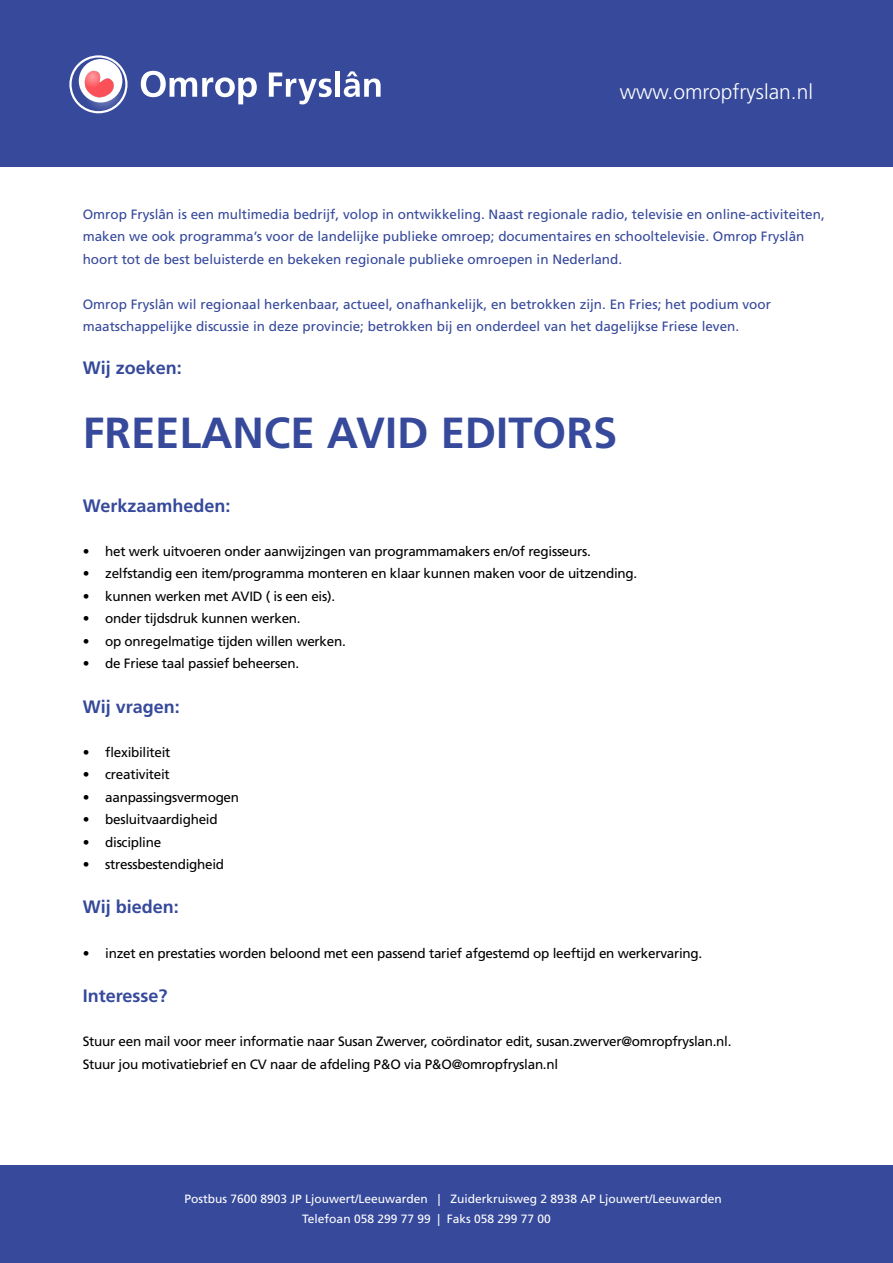
<style>
.page{position:relative;width:893px;height:1263px;background:#fff}
.page>*{position:absolute;margin:0;border:0;box-sizing:border-box;transform-origin:0 0}
.Platte_tekst_2{font:700 43.5px "Frutiger";color:#36499b}
.t1{font:300 21px "Frutiger";color:#fff}
.Tussenkop{font:700 18px "Frutiger";color:#36499b}
.Platte_tekst_2-2{font:700 18px "Frutiger";color:#36499b}
.Standaard{font:13.5px "Frutiger";letter-spacing:-.02em;color:#000}
.Platte_tekst_2-3{font:13.5px/22.5px "Frutiger";color:#36499b}
.t2{font:12px "Frutiger LT Std";color:#fff}
</style>
<div class="page">
<div style="left:0;top:0;width:893px;height:167px;background:#36499b"></div>
<svg style="left:69px;top:55px;width:59px;height:59px"></svg>
<svg style="left:141px;top:71px;width:116px;height:33px"></svg>
<svg style="left:269px;top:73px;width:63px;height:31px"></svg>
<div style="left:335px;top:71px;width:5px;height:26px;background:#fff"></div>
<svg style="left:344px;top:71px;width:37px;height:26px"></svg>
<div style="left:0;top:1165px;width:893px;height:98px;background:#36499b"></div>
<p class="t1" style="left:620px;top:80px;width:195px">www.omropfryslan.nl</p>
<p class="Platte_tekst_2-3" style="left:83px;top:203px;width:743px">Omrop Fryslân is een multimedia bedrijf, volop in ontwikkeling. Naast regionale radio, televisie en online-activiteiten, maken we ook programma’s voor de landelijke publieke omroep; documentaires en schooltelevisie. Omrop Fryslân hoort tot de best beluisterde en bekeken regionale publieke omroepen in Nederland.</p>
<p class="Platte_tekst_2-3" style="left:83px;top:293px;width:690px">Omrop Fryslân wil regionaal herkenbaar, actueel, onafhankelijk, en betrokken zijn. En Fries; het podium voor maatschappelijke discussie in deze provincie; betrokken bij en onderdeel van het dagelijkse Friese leven.</p>
<p class="Platte_tekst_2-2" style="left:83px;top:358px;width:101px">Wij zoeken:</p>
<p class="Platte_tekst_2" style="left:83px;top:407px;width:536px">FREELANCE AVID EDITORS</p>
<p class="Tussenkop" style="left:83px;top:495px;width:149px">Werkzaamheden:</p>
<p class="Standaard" style="left:83px;top:543px;width:510px">• het werk uitvoeren onder aanwijzingen van programmamakers en/of regisseurs.</p>
<p class="Standaard" style="left:83px;top:566px;width:556px">• zelfstandig een item/programma monteren en klaar kunnen maken voor de uitzending.</p>
<p class="Standaard" style="left:83px;top:588px;width:254px">• kunnen werken met AVID ( is een eis).</p>
<p class="Standaard" style="left:83px;top:611px;width:219px">• onder tijdsdruk kunnen werken.</p>
<p class="Standaard" style="left:83px;top:633px;width:265px">• op onregelmatige tijden willen werken.</p>
<p class="Standaard" style="left:83px;top:656px;width:218px">• de Friese taal passief beheersen.</p>
<p class="Tussenkop" style="left:83px;top:696px;width:99px">Wij vragen:</p>
<p class="Standaard" style="left:83px;top:744px;width:89px">• flexibiliteit</p>
<p class="Standaard" style="left:83px;top:766px;width:89px">• creativiteit</p>
<p class="Standaard" style="left:83px;top:789px;width:158px">• aanpassingsvermogen</p>
<p class="Standaard" style="left:83px;top:811px;width:136px">• besluitvaardigheid</p>
<p class="Standaard" style="left:83px;top:834px;width:80px">• discipline</p>
<p class="Standaard" style="left:83px;top:856px;width:143px">• stressbestendigheid</p>
<p class="Tussenkop" style="left:83px;top:896px;width:98px">Wij bieden:</p>
<p class="Standaard" style="left:83px;top:946px;width:621px">• inzet en prestaties worden beloond met een passend tarief afgestemd op leeftijd en werkervaring.</p>
<p class="Tussenkop" style="left:83px;top:985px;width:86px">Interesse?</p>
<p class="Standaard" style="left:83px;top:1034px;width:650px">Stuur een mail voor meer informatie naar Susan Zwerver, coördinator edit, susan.zwerver@omropfryslan.nl.</p>
<p class="Standaard" style="left:83px;top:1056px;width:477px">Stuur jou motivatiebrief en CV naar de afdeling P&amp;O via P&amp;O@omropfryslan.nl</p>
<p class="t2" style="left:184px;top:1192px;width:539px">Postbus 7600 8903 JP Ljouwert/Leeuwarden | Zuiderkruisweg 2 8938 AP Ljouwert/Leeuwarden</p>
<p class="t2" style="left:302px;top:1212px;width:250px">Telefoan 058 299 77 99 | Faks 058 299 77 00</p>
</div>
